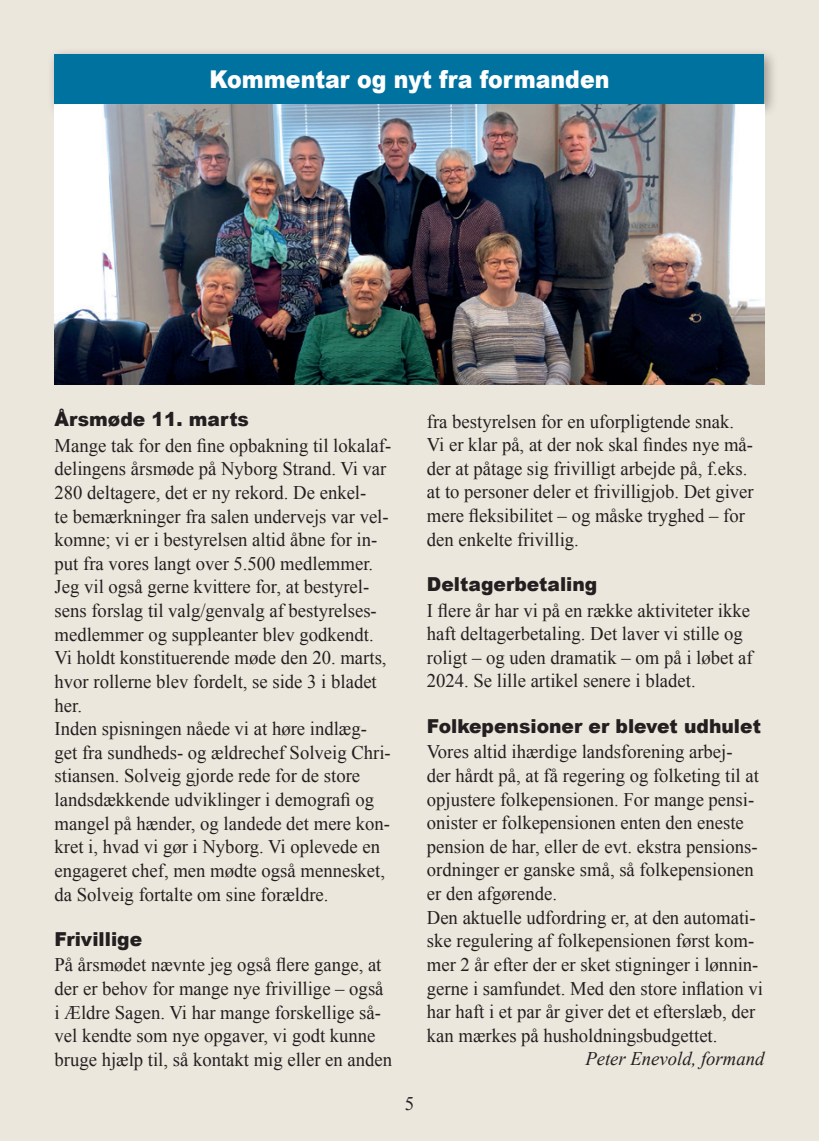
<style>
.page{position:relative;width:819px;height:1141px;background:#ece7dc}
.page>*{position:absolute;margin:0;border:0;box-sizing:border-box;transform-origin:0 0}
.t1{font:900 24.5px "Arial";color:#fff;scale:.9 1}
.t2{font:19.25px/23.6px "Times New Roman";color:#231f20}
.t3{font:900 19.25px "Arial";color:#231f20}
.t4{font:italic 19.25px "Times New Roman";color:#231f20}
</style>
<div class="page">
<div style="left:48px;top:48px;width:730px;height:70px;background:#231f20;opacity:.4"></div>
<div style="left:55px;top:55px;width:709px;height:49px;background:#00729f"></div>
<img style="left:55px;top:104px;width:709px;height:281px">
<p class="t1" style="left:209px;top:62px;width:446px">Kommentar og nyt fra formanden</p>
<p class="t3" style="left:55px;top:405px;width:196px">Årsmøde 11. marts</p>
<p class="t2" style="left:55px;top:433px;width:338px">Mange tak for den fine opbakning til lokalaf&shy;delingens årsmøde på Nyborg Strand. Vi var 280 deltagere, det er ny rekord. De enkel-<br>te bemærkninger fra salen undervejs var vel&shy;komne; vi er i bestyrelsen altid åbne for in&shy;put fra vores langt over 5.500 medlemmer.<br>Jeg vil også gerne kvittere for, at bestyrel&shy;sens forslag til valg/genvalg af bestyrelses&shy;medlemmer og suppleanter blev godkendt.<br>Vi holdt konstituerende møde den 20. marts, hvor rollerne blev fordelt, se side 3 i bladet her.<br>Inden spisningen nåede vi at høre indlæg&shy;get fra sundheds- og ældrechef Solveig Chri&shy;stiansen. Solveig gjorde rede for de store landsdækkende udviklinger i demografi og mangel på hænder, og landede det mere kon&shy;kret i, hvad vi gør i Nyborg. Vi oplevede en engageret chef, men mødte også mennesket, da Solveig fortalte om sine forældre.</p>
<p class="t3" style="left:55px;top:925px;width:89px">Frivillige</p>
<p class="t2" style="left:55px;top:953px;width:339px">På årsmødet nævnte jeg også flere gange, at der er behov for mange nye frivillige – også i Ældre Sagen. Vi har mange forskellige så&shy;vel kendte som nye opgaver, vi godt kunne bruge hjælp til, så kontakt mig eller en anden</p>
<p class="t2" style="left:405px;top:1091px;width:11px">5</p>
<p class="t2" style="left:427px;top:409px;width:328px">fra bestyrelsen for en uforpligtende snak.<br>Vi er klar på, at der nok skal findes nye må&shy;der at påtage sig frivilligt arbejde på, f.eks. at to personer deler et frivilligjob. Det giver mere fleksibilitet – og måske tryghed – for den enkelte frivillig.</p>
<p class="t3" style="left:427px;top:570px;width:172px">Deltagerbetaling</p>
<p class="t2" style="left:427px;top:598px;width:327px">I flere år har vi på en række aktiviteter ikke haft deltagerbetaling. Det laver vi stille og roligt – og uden dramatik – om på i løbet af 2024. Se lille artikel senere i bladet.</p>
<p class="t3" style="left:427px;top:712px;width:335px">Folkepensioner er blevet udhulet</p>
<p class="t2" style="left:427px;top:740px;width:338px">Vores altid ihærdige landsforening arbej-<br>der hårdt på, at få regering og folketing til at opjustere folkepensionen. For mange pensi&shy;onister er folkepensionen enten den eneste pension de har, eller de evt. ekstra pensions&shy;ordninger er ganske små, så folkepensionen er den afgørende.<br>Den aktuelle udfordring er, at den automati&shy;ske regulering af folkepensionen først kom&shy;mer 2 år efter der er sket stigninger i lønnin&shy;gerne i samfundet. Med den store inflation vi har haft i et par år giver det et efterslæb, der kan mærkes på husholdningsbudgettet.</p>
<p class="t4" style="left:585px;top:1046px;width:180px">Peter Enevold, formand</p>
</div>
